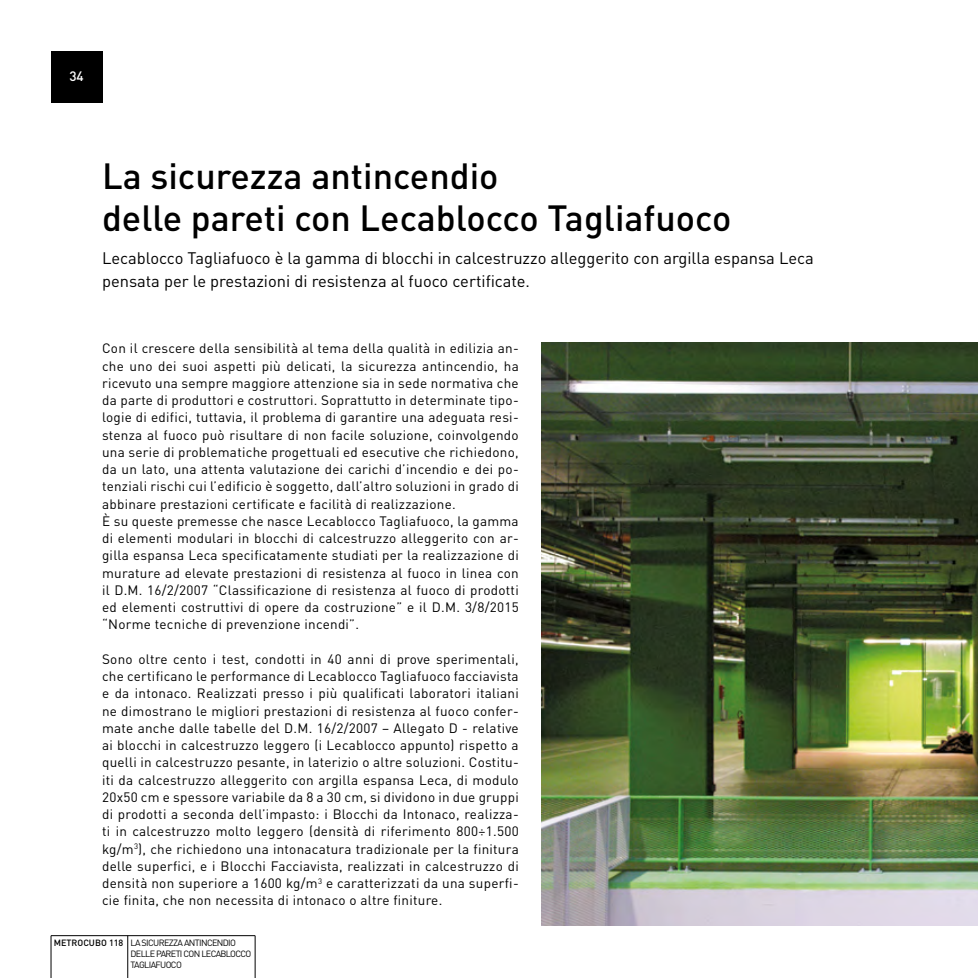
<style>
.page{position:relative;width:978px;height:978px;background:#fff}
.page>*{position:absolute;margin:0;border:0;box-sizing:border-box;transform-origin:0 0}
.t1{font:500 36px/42px "DIN";color:#000}
.t2{font:16.5px/22.5px "DIN";color:#000}
.t3{font:13.5px/17.2px "DIN";letter-spacing:.02em;color:#000}
.t4{font:500 13.5px "DIN";color:#fff}
.t5{font:9px/10.8px "DIN";letter-spacing:-.07em;color:#000}
.s1{font-weight:500}
</style>
<div class="page">
<div style="left:51px;top:51px;width:51px;height:51px;background:#000"></div>
<img style="left:541px;top:342px;width:437px;height:584px">
<hr style="left:51px;top:936px;width:1px;height:42px;background:#000">
<hr style="left:127px;top:936px;width:1px;height:42px;background:#000">
<hr style="left:255px;top:936px;width:1px;height:42px;background:#000">
<hr style="left:51px;top:935px;width:204px;height:1px;background:#000">
<p class="t4" style="left:69px;top:67px;width:16px">34</p>
<h1 class="t1" style="left:102px;top:154px;width:631px">La sicurezza antincendio<br>delle pareti con Lecablocco Tagliafuoco</h1>
<p class="t2" style="left:102px;top:247px;width:713px">Lecablocco Tagliafuoco è la gamma di blocchi in calcestruzzo alleggerito con argilla espansa Leca pensata per le prestazioni di resistenza al fuoco certificate.</p>
<p class="t3" style="left:102px;top:340px;width:418px">Con il crescere della sensibilità al tema della qualità in edilizia an&shy;che uno dei suoi aspetti più delicati, la sicurezza antincendio, ha ricevuto una sempre maggiore attenzione sia in sede normativa che da parte di produttori e costruttori. Soprattutto in determinate tipo&shy;logie di edifici, tuttavia, il problema di garantire una adeguata resi&shy;stenza al fuoco può risultare di non facile soluzione, coinvolgendo una serie di problematiche progettuali ed esecutive che richiedono, da un lato, una attenta valutazione dei carichi d’incendio e dei po&shy;tenziali rischi cui l’edificio è soggetto, dall’altro soluzioni in grado di abbinare prestazioni certificate e facilità di realizzazione.<br>È su queste premesse che nasce Lecablocco Tagliafuoco, la gamma di elementi modulari in blocchi di calcestruzzo alleggerito con ar&shy;gilla espansa Leca specificatamente studiati per la realizzazione di murature ad elevate prestazioni di resistenza al fuoco in linea con il D.M. 16/2/2007 “Classificazione di resistenza al fuoco di prodotti ed elementi costruttivi di opere da costruzione” e il D.M. 3/8/2015 “Norme tecniche di prevenzione incendi”.</p>
<p class="t3" style="left:102px;top:650px;width:418px;text-align:justify">Sono oltre cento i test, condotti in 40 anni di prove sperimentali, che certificano le performance di Lecablocco Tagliafuoco facciavista e da intonaco. Realizzati presso i più qualificati laboratori italiani ne dimostrano le migliori prestazioni di resistenza al fuoco confer&shy;mate anche dalle tabelle del D.M. 16/2/2007 – Allegato D - relative ai blocchi in calcestruzzo leggero (i Lecablocco appunto) rispetto a quelli in calcestruzzo pesante, in laterizio o altre soluzioni. Costitu&shy;iti da calcestruzzo alleggerito con argilla espansa Leca, di modulo 20x50 cm e spessore variabile da 8 a 30 cm, si dividono in due gruppi di prodotti a seconda dell’impasto: i Blocchi da Intonaco, realizza&shy;ti in calcestruzzo molto leggero (densità di riferimento 800÷1.500 kg/m<sup>3</sup>), che richiedono una intonacatura tradizionale per la finitura delle superfici, e i Blocchi Facciavista, realizzati in calcestruzzo di densità non superiore a 1600 kg/m<sup>3</sup> e caratterizzati da una superfi&shy;cie finita, che non necessita di intonaco o altre finiture.</p>
<p class="t5" style="left:131px;top:937px;width:122px;text-indent:-77px"><span class="s1">METROCUBO 118</span> LA SICUREZZA ANTINCENDIO<br>DELLE PARETI CON LECABLOCCO<br>TAGLIAFUOCO</p>
</div>
